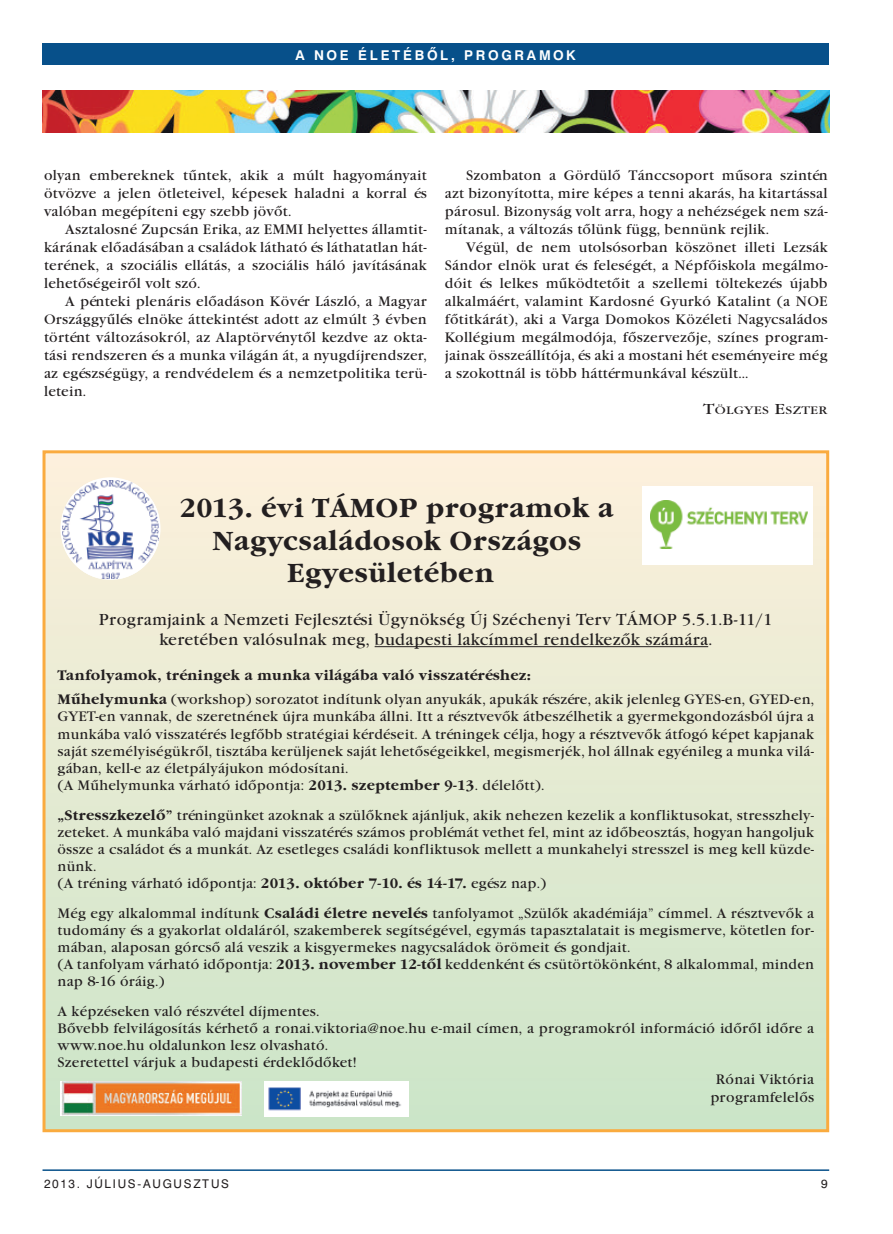
<style>
.page{position:relative;width:893px;height:1234px;background:#fff}
.page>*{position:absolute;margin:0;border:0;box-sizing:border-box;transform-origin:0 0}
.t1{font:700 27px/32.4px "Garamond.PFL";letter-spacing:.02em;color:#231f20;text-align:center}
.t2{font:16.5px/19.8px "Garamond.PFL";letter-spacing:.015em;color:#231f20;text-align:center}
.t3{font:14.25px/18px "Garamond.PFL";letter-spacing:.015em;color:#231f20;text-align:justify}
.t4{font:700 13.5px "Swiss 721.PFL";letter-spacing:.2em;color:#fff}
.t5{font:12px "Swiss 721.PFL";letter-spacing:.14em;color:#231f20}
.t6{font:11.25px "Garamond.PFL";letter-spacing:.025em;color:#231f20;scale:1.2 1}
.s1{font-size:15px}
.s2{font-weight:700}
</style>
<div class="page">
<div style="left:43px;top:43px;width:786px;height:22px;background:#07508a"></div>
<hr style="left:43px;top:1169px;width:786px;height:1px;background:#07508a">
<div style="left:46px;top:453px;width:780px;height:675px;background:linear-gradient(to bottom,#fdf0dc,#cbe5c8)"></div>
<div style="left:43px;top:450px;width:786px;height:681px;border:3px solid #faab3f"></div>
<hr style="left:375px;top:646px;width:333px;height:1px;background:#231f20">
<img style="left:61px;top:1081px;width:181px;height:34px">
<img style="left:264px;top:1081px;width:145px;height:34px">
<div style="left:642px;top:486px;width:171px;height:79px;background:#fff"></div>
<img style="left:650px;top:500px;width:157px;height:48px">
<img style="left:62px;top:480px;width:97px;height:98px">
<img style="left:43px;top:90px;width:786px;height:43px">
<p class="t4" style="left:296px;top:46px;width:282px">A NOE ÉLETÉBŐL, PROGRAMOK</p>
<p class="t3" style="left:44px;top:166px;width:384px">olyan embereknek tűntek, akik a múlt hagyományait ötvözve a jelen ötleteivel, képesek haladni a korral és valóban megépíteni egy szebb jövőt.</p>
<p class="t3" style="left:44px;top:220px;width:384px;text-indent:21px">Asztalosné Zupcsán Erika, az EMMI helyettes államtit&shy;kárának előadásában a családok látható és láthatatlan hát&shy;terének, a szociális ellátás, a szociális háló javításának lehetőségeiről volt szó.</p>
<p class="t3" style="left:44px;top:292px;width:384px;text-indent:21px">A pénteki plenáris előadáson Kövér László, a Magyar Országgyűlés elnöke áttekintést adott az elmúlt 3 évben történt változásokról, az Alaptörvénytől kezdve az okta&shy;tási rendszeren és a munka világán át, a nyugdíjrendszer, az egészségügy, a rendvédelem és a nemzetpolitika terü&shy;letein.</p>
<p class="t3" style="left:445px;top:166px;width:384px;text-indent:21px">Szombaton a Gördülő Tánccsoport műsora szintén azt bizonyította, mire képes a tenni akarás, ha kitartással párosul. Bizonyság volt arra, hogy a nehézségek nem szá&shy;mítanak, a változás tőlünk függ, bennünk rejlik.</p>
<p class="t3" style="left:445px;top:238px;width:384px;text-indent:21px">Végül, de nem utolsósorban köszönet illeti Lezsák Sándor elnök urat és feleségét, a Népfőiskola megálmo&shy;dóit és lelkes működtetőit a szellemi töltekezés újabb alkalmáért, valamint Kardosné Gyurkó Katalint (a NOE főtitkárát), aki a Varga Domokos Közéleti Nagycsaládos Kollégium megálmodója, főszervezője, színes program&shy;jainak összeállítója, és aki a mostani hét eseményeire még a szokottnál is több háttérmunkával készült…</p>
<p class="t6" style="left:703px;top:404px;width:105px"><span class="s1">T</span>ÖLGYES <span class="s1">E</span>SZTER</p>
<h1 class="t1" style="left:180px;top:491px;width:435px">2013. évi TÁMOP programok a<br>Nagycsaládosok Országos<br>Egyesületében</h1>
<p class="t2" style="left:99px;top:609px;width:675px">Programjaink a Nemzeti Fejlesztési Ügynökség Új Széchenyi Terv TÁMOP 5.5.1.B-11/1 keretében valósulnak meg, budapesti lakcímmel rendelkezők számára.</p>
<p class="t3" style="left:58px;top:662px;width:758px;line-height:24.3px"><span class="s2">Tanfolyamok, tréningek a munka világába való visszatéréshez:<br>Műhelymunka</span> (workshop) sorozatot indítunk olyan anyukák, apukák részére, akik jelenleg GYES-en, GYED-en,</p>
<p class="t3" style="left:58px;top:707px;width:758px;line-height:17.1px;text-align:left">GYET-en vannak, de szeretnének újra munkába állni. Itt a résztvevők átbeszélhetik a gyermekgondozásból újra a munkába való visszatérés legfőbb stratégiai kérdéseit. A tréningek célja, hogy a résztvevők átfogó képet kapjanak saját személyiségükről, tisztába kerüljenek saját lehetőségeikkel, megismerjék, hol állnak egyénileg a munka vilá&shy;gában, kell-e az életpályájukon módosítani.<br>(A Műhelymunka várható időpontja: <span class="s2">2013. szeptember 9-13</span>. délelőtt).</p>
<p class="t3" style="left:58px;top:806px;width:758px;line-height:17.1px;text-align:left"><span class="s2">„Stresszkezelő”</span> tréningünket azoknak a szülőknek ajánljuk, akik nehezen kezelik a konfliktusokat, stresszhely&shy;zeteket. A munkába való majdani visszatérés számos problémát vethet fel, mint az időbeosztás, hogyan hangoljuk össze a családot és a munkát. Az esetleges családi konfliktusok mellett a munkahelyi stresszel is meg kell küzde&shy;nünk.<br>(A tréning várható időpontja: <span class="s2">2013. október 7-10. és 14-17.</span> egész nap.)</p>
<p class="t3" style="left:58px;top:904px;width:758px;line-height:17.1px;text-align:left">Még egy alkalommal indítunk <span class="s2">Családi életre nevelés</span> tanfolyamot „Szülők akadémiája” címmel. A résztvevők a tudomány és a gyakorlat oldaláról, szakemberek segítségével, egymás tapasztalatait is megismerve, kötetlen for&shy;mában, alaposan górcső alá veszik a kisgyermekes nagycsaládok örömeit és gondjait.<br>(A tanfolyam várható időpontja: <span class="s2">2013. november 12-től</span> keddenként és csütörtökönként, 8 alkalommal, minden nap 8-16 óráig.)</p>
<p class="t3" style="left:58px;top:1001px;width:264px">A képzéseken való részvétel díjmentes.</p>
<p class="t3" style="left:58px;top:1018px;width:758px">Bővebb felvilágosítás kérhető a ronai.viktoria@noe.hu e-mail címen, a programokról információ időről időre a</p>
<p class="t3" style="left:58px;top:1035px;width:272px">www.noe.hu oldalunkon lesz olvasható.</p>
<p class="t3" style="left:58px;top:1053px;width:301px">Szeretettel várjuk a budapesti érdeklődőket!</p>
<p class="t3" style="left:716px;top:1070px;width:100px">Rónai Viktória</p>
<p class="t3" style="left:710px;top:1087px;width:105px">programfelelős</p>
<p class="t5" style="left:44px;top:1175px;width:187px">2013. JÚLIUS-AUGUSZTUS</p>
<p class="t5" style="left:821px;top:1175px;width:8px">9</p>
</div>
